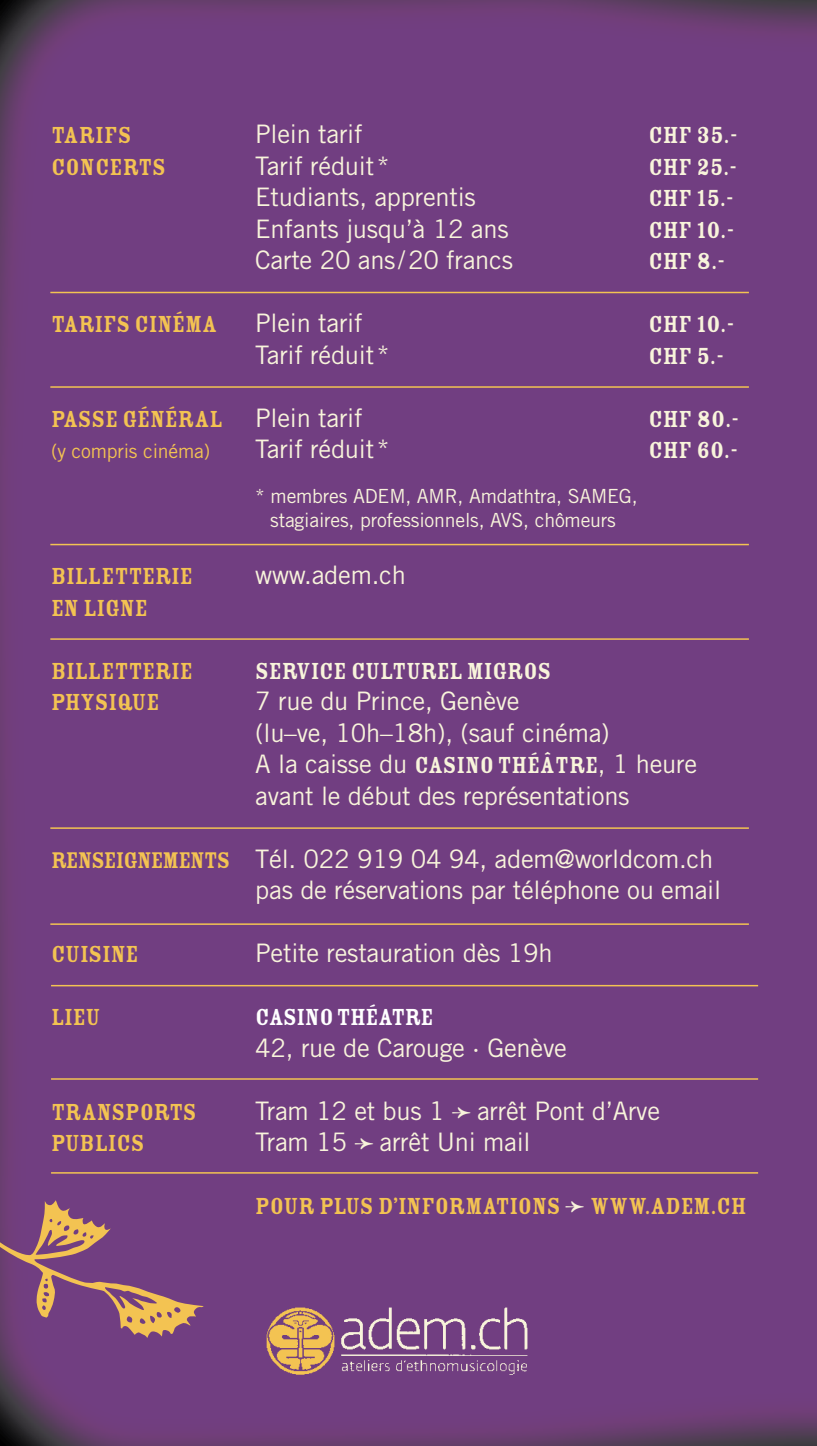
<style>
.page{position:relative;width:817px;height:1446px;background:#fff}
.page>*{position:absolute;margin:0;border:0;box-sizing:border-box;transform-origin:0 0}
.t1{font:25.5px/31.5px "Trade Gothic";letter-spacing:-.01em;color:#f8f4db}
.t2{font:25.5px/31.5px "Rosewood Fill";letter-spacing:-.01em;color:#f3c352}
.t3{font:25.5px "Rosewood Fill";letter-spacing:-.01em;color:#f8f4db}
.t4{font:25.5px "Rosewood Fill";letter-spacing:-.02em;color:#fff}
.t5{font:24.9px "Rosewood Fill";letter-spacing:-.04em;color:#f3c352}
.t6{font:19.5px/24px "Trade Gothic";letter-spacing:-.01em;color:#f8f4db;text-align:center}
.t7{font:19.5px "Trade Gothic";letter-spacing:-.01em;color:#f3c352}
.s1{font-family:"Rosewood Fill"}
</style>
<div class="page">
<div style="left:0;top:0;width:816px;height:1446px;background:#713e81"></div>
<hr style="left:50px;top:292px;width:698px;height:1px;background:#f3c352">
<hr style="left:50px;top:386px;width:698px;height:2px;background:#f3c352">
<hr style="left:50px;top:544px;width:698px;height:1px;background:#f3c352">
<hr style="left:50px;top:638px;width:698px;height:2px;background:#f3c352">
<hr style="left:50px;top:923px;width:698px;height:2px;background:#f3c352">
<hr style="left:50px;top:827px;width:698px;height:2px;background:#f3c352">
<hr style="left:51px;top:985px;width:707px;height:1px;background:#f3c352">
<hr style="left:51px;top:1078px;width:707px;height:2px;background:#f3c352">
<hr style="left:51px;top:1172px;width:707px;height:1px;background:#f3c352">
<img style="left:255px;top:1296px;width:282px;height:90px">
<svg style="left:0;top:1200px;width:204px;height:138px;background:#895777"></svg>
<svg style="left:452px;top:1107px;width:18px;height:11px"></svg>
<svg style="left:355px;top:1138px;width:18px;height:11px"></svg>
<svg style="left:565px;top:1201px;width:18px;height:11px"></svg>
<p class="t2" style="left:51px;top:119px;width:116px">TARIFS<br>CONCERTS</p>
<p class="t2" style="left:51px;top:308px;width:168px">TARIFS CINÉMA</p>
<p class="t2" style="left:51px;top:403px;width:174px">PASSE GÉNÉRAL</p>
<p class="t7" style="left:51px;top:439px;width:161px">(y compris cinéma)</p>
<p class="t2" style="left:51px;top:560px;width:143px">BILLETTERIE<br>EN LIGNE</p>
<p class="t2" style="left:51px;top:655px;width:143px">BILLETTERIE<br>PHYSIQUE</p>
<p class="t5" style="left:51px;top:846px;width:181px">RENSEIGNEMENTS</p>
<p class="t2" style="left:51px;top:938px;width:89px">CUISINE</p>
<p class="t2" style="left:51px;top:1001px;width:51px">LIEU</p>
<p class="t2" style="left:51px;top:1096px;width:147px">TRANSPORTS<br>PUBLICS</p>
<p class="t1" style="left:255px;top:118px;width:109px">Plein tarif</p>
<p class="t3" style="left:648px;top:121px;width:90px">CHF 35.-</p>
<p class="t1" style="left:255px;top:149px;width:136px">Tarif réduit*</p>
<p class="t3" style="left:648px;top:153px;width:89px">CHF 25.-</p>
<p class="t1" style="left:255px;top:181px;width:222px">Etudiants, apprentis</p>
<p class="t3" style="left:648px;top:184px;width:86px">CHF 15.-</p>
<p class="t1" style="left:255px;top:212px;width:255px">Enfants jusqu’à 12 ans</p>
<p class="t3" style="left:648px;top:216px;width:86px">CHF 10.-</p>
<p class="t1" style="left:255px;top:244px;width:259px">Carte 20 ans/20 francs</p>
<p class="t3" style="left:648px;top:247px;width:77px">CHF 8.-</p>
<p class="t1" style="left:255px;top:307px;width:109px">Plein tarif</p>
<p class="t3" style="left:648px;top:310px;width:86px">CHF 10.-</p>
<p class="t1" style="left:255px;top:338px;width:136px">Tarif réduit*</p>
<p class="t3" style="left:648px;top:342px;width:76px">CHF 5.-</p>
<p class="t1" style="left:255px;top:401px;width:109px">Plein tarif</p>
<p class="t3" style="left:648px;top:405px;width:91px">CHF 80.-</p>
<p class="t1" style="left:255px;top:433px;width:136px">Tarif réduit*</p>
<p class="t3" style="left:648px;top:436px;width:90px">CHF 60.-</p>
<p class="t6" style="left:255px;top:483px;width:384px">* membres ADEM, AMR, Amdathtra, SAMEG, stagiaires, professionnels, AVS, chômeurs</p>
<p class="t1" style="left:255px;top:559px;width:152px">www.adem.ch</p>
<p class="t3" style="left:255px;top:657px;width:297px">SERVICE CULTUREL MIGROS</p>
<p class="t1" style="left:255px;top:685px;width:443px">7 rue du Prince, Genève<br>(lu–ve, 10h–18h), (sauf cinéma)<br>A la caisse du <span class="s1">CASINO THÉÂTRE</span>, 1 heure avant le début des représentations</p>
<p class="t1" style="left:255px;top:842px;width:467px">Tél. 022 919 04 94, adem@worldcom.ch pas de réservations par téléphone ou email</p>
<p class="t1" style="left:255px;top:937px;width:299px">Petite restauration dès 19h</p>
<p class="t4" style="left:255px;top:1003px;width:180px">CASINO THÉATRE</p>
<p class="t1" style="left:255px;top:1031px;width:313px">42, rue de Carouge · Genève</p>
<p class="t1" style="left:255px;top:1094px;width:191px">Tram 12 et bus 1</p>
<p class="t1" style="left:477px;top:1094px;width:184px">arrêt Pont d’Arve</p>
<p class="t1" style="left:255px;top:1126px;width:93px">Tram 15</p>
<p class="t1" style="left:379px;top:1126px;width:153px">arrêt Uni mail</p>
<p class="t2" style="left:255px;top:1190px;width:493px">POUR PLUS D’INFORMATIONS WWW.ADEM.CH</p>
</div>
